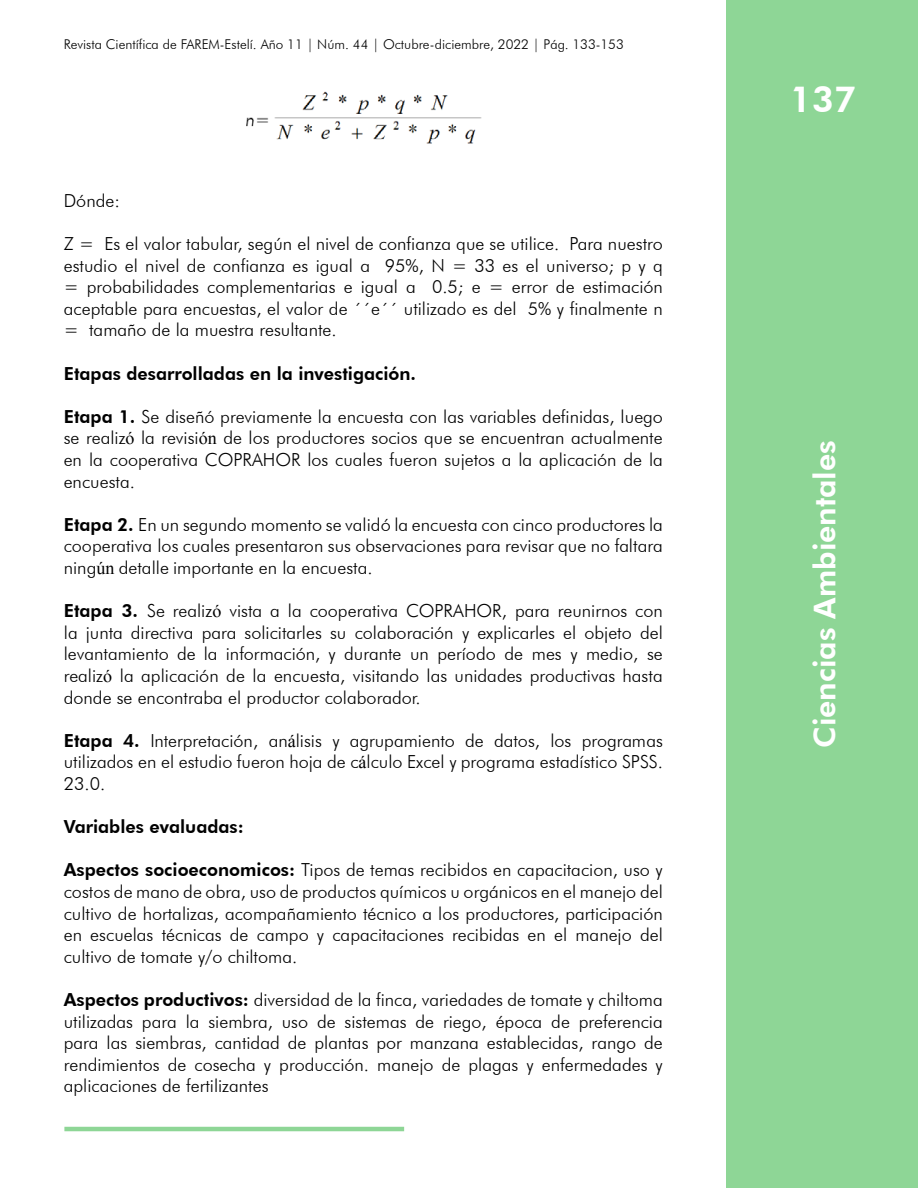
<style>
.page{position:relative;width:918px;height:1188px;background:#fff}
.page>*{position:absolute;margin:0;border:0;box-sizing:border-box;transform-origin:0 0}
.t1{font:800 36px "Futura BT";color:#fff}
.t2{font:800 30px "Futura BT";color:#fff}
.t3{font:300 18px/21.6px "Futura BT";color:#000;text-align:justify}
.t4{font:800 18px "Futura BT";color:#000}
.t5{font:300 13.5px "Futura BT";color:#000}
.s1{font-weight:800}
.s2{font-family:"Times New Roman";font-weight:400}
</style>
<div class="page">
<div style="left:727px;top:0;width:191px;height:1188px;background:#8ed696"></div>
<hr style="left:64px;top:1127px;width:340px;height:4px;background:#8ed696">
<img style="left:246px;top:91px;width:236px;height:53px">
<p class="t5" style="left:64px;top:36px;width:562px">Revista Científica de FAREM-Estelí. Año 11 | Núm. 44 | Octubre-diciembre, 2022 | Pág. 133-153</p>
<p class="t3" style="left:64px;top:189px;width:58px">Dónde:</p>
<p class="t3" style="left:64px;top:233px;width:601px">Z = Es el valor tabular, según el nivel de confianza que se utilice. Para nuestro estudio el nivel de confianza es igual a 95%, N = 33 es el universo; p y q = probabilidades complementarias e igual a 0.5; e = error de estimación aceptable para encuestas, el valor de ´´e´´ utilizado es del 5% y finalmente n = tamaño de la muestra resultante.</p>
<p class="t4" style="left:64px;top:362px;width:354px">Etapas desarrolladas en la investigación.</p>
<p class="t3" style="left:64px;top:405px;width:601px"><span class="s1">Etapa 1.</span> Se diseñó previamente la encuesta con las variables definidas, luego se realiz<span class="s2">ó</span> la revisi<span class="s2">ón</span> de los productores socios que se encuentran actualmente en la cooperativa COPRAHOR los cuales fueron sujetos a la aplicación de la encuesta.</p>
<p class="t3" style="left:64px;top:513px;width:601px"><span class="s1">Etapa 2.</span> En un segundo momento se validó la encuesta con cinco productores la cooperativa los cuales presentaron sus observaciones para revisar que no faltara ning<span class="s2">ún</span> detalle importante en la encuesta.</p>
<p class="t3" style="left:64px;top:600px;width:601px"><span class="s1">Etapa 3.</span> Se realiz<span class="s2">ó</span> vista a la cooperativa COPRAHOR, para reunirnos con la junta directiva para solicitarles su colaboración y explicarles el objeto del levantamiento de la información, y durante un período de mes y medio, se realiz<span class="s2">ó</span> la aplicación de la encuesta, visitando las unidades productivas hasta donde se encontraba el productor colaborador.</p>
<p class="t3" style="left:64px;top:729px;width:601px"><span class="s1">Etapa 4.</span> Interpretación, an<span class="s2">á</span>lisis y agrupamiento de datos, los programas utilizados en el estudio fueron hoja de c<span class="s2">á</span>lculo Excel y programa estadístico SPSS.<br>23.0.</p>
<p class="t4" style="left:64px;top:816px;width:181px">Variables evaluadas:</p>
<p class="t3" style="left:64px;top:859px;width:601px"><span class="s1">Aspectos socioeconomicos:</span> Tipos de temas recibidos en capacitacion, uso y costos de mano de obra, uso de productos químicos u orgánicos en el manejo del cultivo de hortalizas, acompañamiento técnico a los productores, participación en escuelas técnicas de campo y capacitaciones recibidas en el manejo del cultivo de tomate y/o chiltoma.</p>
<p class="t3" style="left:64px;top:989px;width:601px"><span class="s1">Aspectos productivos:</span> diversidad de la finca, variedades de tomate y chiltoma utilizadas para la siembra, uso de sistemas de riego, época de preferencia para las siembras, cantidad de plantas por manzana establecidas, rango de rendimientos de cosecha y producción. manejo de plagas y enfermedades y aplicaciones de fertilizantes</p>
<h1 class="t1" style="left:790px;top:78px;width:68px">137</h1>
<h2 class="t2" style="left:807px;top:748px;width:309px;rotate:-90deg">Ciencias Ambientales</h2>
</div>
